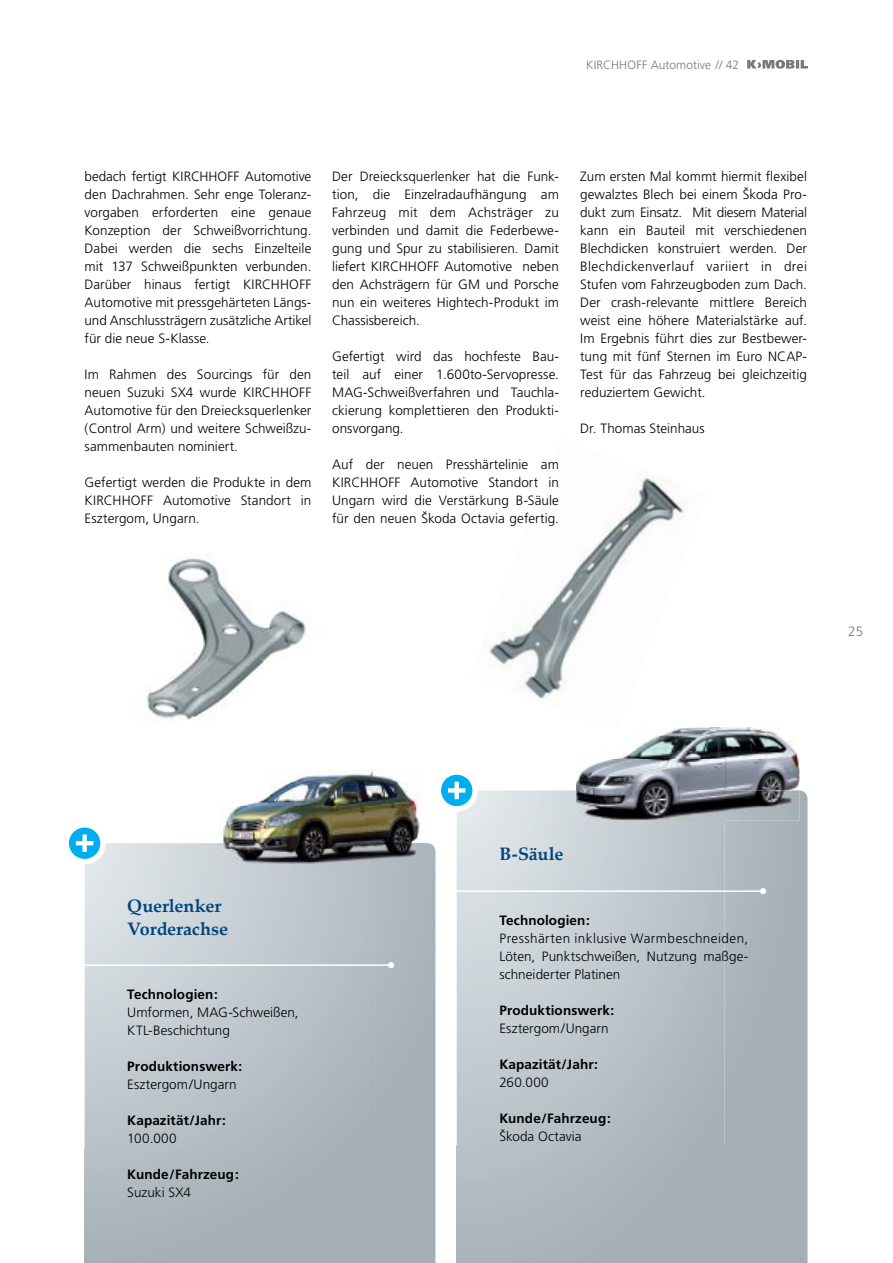
<style>
.page{position:relative;width:893px;height:1263px;background:#fff}
.page>*{position:absolute;margin:0;border:0;box-sizing:border-box;transform-origin:0 0}
.t1{font:700 18px/22.5px "Palatino Linotype";letter-spacing:-.005em;color:#00467d}
.t2{font:300 13.5px/18px "Frutiger";letter-spacing:.005em;color:#000;text-align:justify}
.t3{font:700 13.5px "Frutiger";letter-spacing:.01em;color:#000}
.t4{font:300 13.5px "Frutiger";color:#77787b}
.t5{font:300 12px "Frutiger";letter-spacing:.01em;color:#77787b}
</style>
<div class="page">
<svg style="left:66px;top:825px;width:37px;height:37px"></svg>
<div style="left:63px;top:822px;width:43px;height:42px;border:6px solid #fff;border-radius:50%"></div>
<svg style="left:76px;top:834px;width:17px;height:18px"></svg>
<svg style="left:388px;top:962px;width:6px;height:6px"></svg>
<hr style="left:78px;top:964px;width:313px;height:2px;background:#fff">
<svg style="left:438px;top:772px;width:37px;height:37px"></svg>
<div style="left:435px;top:769px;width:43px;height:43px;border:6px solid #fff;border-radius:50%"></div>
<svg style="left:448px;top:782px;width:17px;height:17px"></svg>
<svg style="left:760px;top:888px;width:6px;height:6px"></svg>
<hr style="left:450px;top:890px;width:313px;height:2px;background:#fff">
<img style="left:219px;top:770px;width:206px;height:97px">
<img style="left:147px;top:558px;width:159px;height:163px">
<img style="left:489px;top:476px;width:218px;height:252px">
<img style="left:576px;top:728px;width:223px;height:93px">
<img style="left:603px;top:728px;width:15px;height:5px">
<svg style="left:747px;top:60px;width:61px;height:9px"></svg>
<p class="t5" style="left:586px;top:58px;width:155px">KIRCHHOFF Automotive // 42</p>
<p class="t2" style="left:85px;top:168px;width:228px">bedach fertigt KIRCHHOFF Automotive den Dachrahmen. Sehr enge Toleranz&shy;vorgaben erforderten eine genaue Konzeption der Schweißvorrichtung.<br>Dabei werden die sechs Einzelteile mit 137 Schweißpunkten verbunden.<br>Darüber hinaus fertigt KIRCHHOFF Automotive mit pressgehärteten Längs&shy;und Anschlussträgern zusätzliche Artikel für die neue S-Klasse.</p>
<p class="t2" style="left:85px;top:366px;width:228px">Im Rahmen des Sourcings für den neuen Suzuki SX4 wurde KIRCHHOFF Automotive für den Dreiecksquerlenker (Control Arm) und weitere Schweißzu&shy;sammenbauten nominiert.</p>
<p class="t2" style="left:85px;top:474px;width:228px">Gefertigt werden die Produkte in dem KIRCHHOFF Automotive Standort in Esztergom, Ungarn.</p>
<p class="t2" style="left:332px;top:168px;width:228px">Der Dreiecksquerlenker hat die Funk&shy;tion, die Einzelradaufhängung am Fahrzeug mit dem Achsträger zu verbinden und damit die Federbewe&shy;gung und Spur zu stabilisieren. Damit liefert KIRCHHOFF Automotive neben den Achsträgern für GM und Porsche nun ein weiteres Hightech-Produkt im Chassisbereich.</p>
<p class="t2" style="left:332px;top:348px;width:228px">Gefertigt wird das hochfeste Bau&shy;teil auf einer 1.600to-Servopresse.<br>MAG-Schweißverfahren und Tauchla&shy;ckierung komplettieren den Produkti&shy;onsvorgang.</p>
<p class="t2" style="left:332px;top:456px;width:228px">Auf der neuen Presshärtelinie am KIRCHHOFF Automotive Standort in Ungarn wird die Verstärkung B-Säule für den neuen Škoda Octavia gefertig.</p>
<p class="t2" style="left:580px;top:168px;width:228px">Zum ersten Mal kommt hiermit flexibel gewalztes Blech bei einem Škoda Pro&shy;dukt zum Einsatz. Mit diesem Material kann ein Bauteil mit verschiedenen Blechdicken konstruiert werden. Der Blechdickenverlauf variiert in drei Stufen vom Fahrzeugboden zum Dach.<br>Der crash-relevante mittlere Bereich weist eine höhere Materialstärke auf.<br>Im Ergebnis führt dies zur Bestbewer&shy;tung mit fünf Sternen im Euro NCAP-Test für das Fahrzeug bei gleichzeitig reduziertem Gewicht.</p>
<p class="t2" style="left:580px;top:420px;width:126px">Dr. Thomas Steinhaus</p>
<p class="t4" style="left:848px;top:623px;width:16px">25</p>
<h1 class="t1" style="left:127px;top:894px;width:102px">Querlenker<br>Vorderachse</h1>
<p class="t3" style="left:127px;top:986px;width:92px">Technologien:</p>
<p class="t2" style="left:127px;top:1003px;width:173px">Umformen, MAG-Schweißen,<br>KTL-Beschichtung</p>
<p class="t3" style="left:127px;top:1058px;width:116px">Produktionswerk:</p>
<p class="t2" style="left:127px;top:1075px;width:111px">Esztergom/Ungarn</p>
<p class="t3" style="left:127px;top:1112px;width:100px">Kapazität/Jahr:</p>
<p class="t2" style="left:127px;top:1129px;width:51px">100.000</p>
<p class="t3" style="left:127px;top:1166px;width:113px">Kunde/Fahrzeug:</p>
<p class="t2" style="left:127px;top:1183px;width:65px">Suzuki SX4</p>
<h1 class="t1" style="left:499px;top:842px;width:66px">B-Säule</h1>
<p class="t3" style="left:499px;top:912px;width:92px">Technologien:</p>
<p class="t2" style="left:499px;top:929px;width:250px">Presshärten inklusive Warmbeschneiden, Löten, Punktschweißen, Nutzung maßge&shy;schneiderter Platinen</p>
<p class="t3" style="left:499px;top:1002px;width:116px">Produktionswerk:</p>
<p class="t2" style="left:499px;top:1019px;width:111px">Esztergom/Ungarn</p>
<p class="t3" style="left:499px;top:1056px;width:100px">Kapazität/Jahr:</p>
<p class="t2" style="left:499px;top:1073px;width:51px">260.000</p>
<p class="t3" style="left:499px;top:1110px;width:113px">Kunde/Fahrzeug:</p>
<p class="t2" style="left:499px;top:1127px;width:84px">Škoda Octavia</p>
</div>
